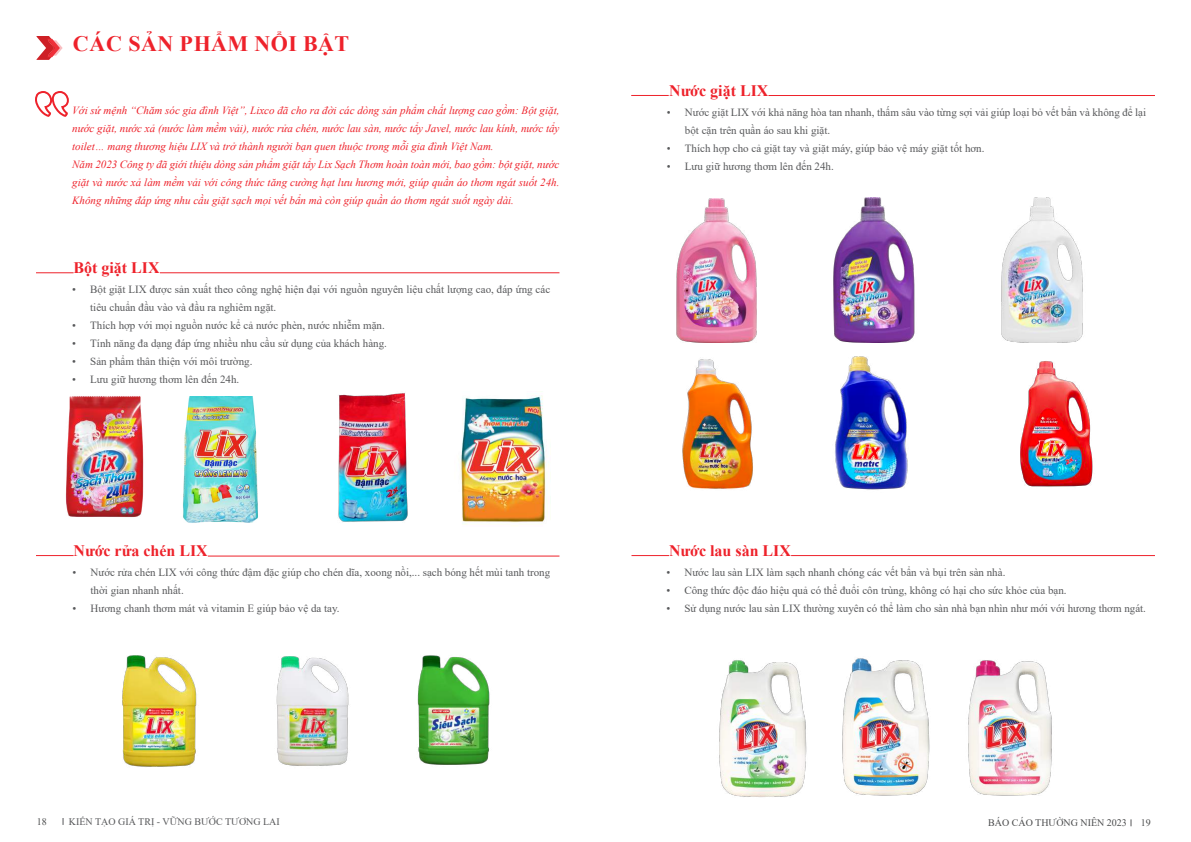
<style>
.page{position:relative;width:1191px;height:842px;background:#fff}
.page>*{position:absolute;margin:0;border:0;box-sizing:border-box;transform-origin:0 0}
.t1{font:700 22px "Times New Roman";letter-spacing:.02em;color:#ee222b}
.t2{font:700 16px "Times New Roman";color:#ee222b}
.t3{font:11px/18px "Times New Roman";color:#57585a}
.t4{font:italic 11px/18px "Times New Roman";color:#ee222b}
.t5{font:10px "Times New Roman";color:#57585a}
.t6{font:10px "Times New Roman";color:#4b4c4d}
</style>
<div class="page">
<img style="left:65px;top:396px;width:79px;height:122px">
<img style="left:183px;top:396px;width:75px;height:127px">
<img style="left:417px;top:655px;width:73px;height:110px">
<img style="left:338px;top:393px;width:70px;height:129px">
<img style="left:122px;top:655px;width:75px;height:112px">
<img style="left:460px;top:395px;width:89px;height:130px">
<img style="left:276px;top:656px;width:73px;height:110px">
<hr style="left:36px;top:555px;width:38px;height:1px;background:#ee222b">
<hr style="left:36px;top:272px;width:38px;height:1px;background:#ee222b">
<hr style="left:208px;top:556px;width:351px;height:1px;background:#ee222b">
<hr style="left:160px;top:272px;width:399px;height:1px;background:#ee222b">
<svg style="left:37px;top:36px;width:26px;height:24px"></svg>
<svg style="left:35px;top:91px;width:34px;height:26px"></svg>
<img style="left:719px;top:660px;width:88px;height:137px">
<img style="left:676px;top:198px;width:81px;height:144px">
<img style="left:842px;top:658px;width:88px;height:138px">
<img style="left:833px;top:197px;width:82px;height:145px">
<img style="left:968px;top:660px;width:84px;height:136px">
<img style="left:682px;top:359px;width:71px;height:130px">
<img style="left:835px;top:357px;width:73px;height:133px">
<img style="left:1001px;top:197px;width:82px;height:145px">
<img style="left:1020px;top:361px;width:73px;height:126px">
<hr style="left:631px;top:95px;width:37px;height:1px;background:#ee222b">
<hr style="left:631px;top:555px;width:38px;height:1px;background:#ee222b">
<hr style="left:768px;top:95px;width:387px;height:1px;background:#ee222b">
<hr style="left:791px;top:555px;width:364px;height:1px;background:#ee222b">
<h1 class="t1" style="left:73px;top:28px;width:278px">CÁC SẢN PHẨM NỔI BẬT</h1>
<p class="t4" style="left:72px;top:101px;width:489px">Với sứ mệnh “Chăm sóc gia đình Việt”, Lixco đã cho ra đời các dòng sản phẩm chất lượng cao gồm: Bột giặt, nước giặt, nước xả (nước làm mềm vải), nước rửa chén, nước lau sàn, nước tẩy Javel, nước lau kính, nước tẩy toilet… mang thương hiệu LIX và trở thành người bạn quen thuộc trong mỗi gia đình Việt Nam.<br>Năm 2023 Công ty đã giới thiệu dòng sản phẩm giặt tẩy Lix Sạch Thơm hoàn toàn mới, bao gồm: bột giặt, nước giặt và nước xả làm mềm vải với công thức tăng cường hạt lưu hương mới, giúp quần áo thơm ngát suốt 24h.<br>Không những đáp ứng nhu cầu giặt sạch mọi vết bẩn mà còn giúp quần áo thơm ngát suốt ngày dài.</p>
<h2 class="t2" style="left:73px;top:256px;width:88px">Bột giặt LIX</h2>
<p class="t3" style="left:90px;top:280px;width:461px;text-indent:-18px">• Bột giặt LIX được sản xuất theo công nghệ hiện đại với nguồn nguyên liệu chất lượng cao, đáp ứng các tiêu chuẩn đầu vào và đầu ra nghiêm ngặt.</p>
<p class="t3" style="left:72px;top:316px;width:314px">• Thích hợp với mọi nguồn nước kể cả nước phèn, nước nhiễm mặn.</p>
<p class="t3" style="left:72px;top:334px;width:316px">• Tính năng đa dạng đáp ứng nhiều nhu cầu sử dụng của khách hàng.</p>
<p class="t3" style="left:72px;top:352px;width:182px">• Sản phẩm thân thiện với môi trường.</p>
<p class="t3" style="left:72px;top:370px;width:168px">• Lưu giữ hương thơm lên đến 24h.</p>
<h2 class="t2" style="left:74px;top:539px;width:136px">Nước rửa chén LIX</h2>
<p class="t3" style="left:90px;top:563px;width:461px;text-indent:-18px">• Nước rửa chén LIX với công thức đậm đặc giúp cho chén dĩa, xoong nồi,... sạch bóng hết mùi tanh trong thời gian nhanh nhất.</p>
<p class="t3" style="left:72px;top:599px;width:269px">• Hương chanh thơm mát và vitamin E giúp bảo vệ da tay.</p>
<h2 class="t2" style="left:669px;top:79px;width:101px">Nước giặt LIX</h2>
<p class="t3" style="left:685px;top:103px;width:463px;text-indent:-18px">• Nước giặt LIX với khả năng hòa tan nhanh, thấm sâu vào từng sợi vải giúp loại bỏ vết bẩn và không để lại bột cặn trên quần áo sau khi giặt.</p>
<p class="t3" style="left:667px;top:139px;width:319px">• Thích hợp cho cả giặt tay và giặt máy, giúp bảo vệ máy giặt tốt hơn.</p>
<p class="t3" style="left:667px;top:157px;width:168px">• Lưu giữ hương thơm lên đến 24h.</p>
<h2 class="t2" style="left:669px;top:539px;width:124px">Nước lau sàn LIX</h2>
<p class="t3" style="left:666px;top:563px;width:340px">• Nước lau sàn LIX làm sạch nhanh chóng các vết bẩn và bụi trên sàn nhà.</p>
<p class="t3" style="left:666px;top:581px;width:402px">• Công thức độc đáo hiệu quả có thể đuổi côn trùng, không có hại cho sức khỏe của bạn.</p>
<p class="t3" style="left:666px;top:599px;width:481px">• Sử dụng nước lau sàn LIX thường xuyên có thể làm cho sàn nhà bạn nhìn như mới với hương thơm ngát.</p>
<p class="t6" style="left:37px;top:814px;width:11px">18</p>
<p class="t5" style="left:69px;top:814px;width:212px">KIẾN TẠO GIÁ TRỊ - VỮNG BƯỚC TƯƠNG LAI</p>
<p class="t6" style="left:988px;top:816px;width:140px">BÁO CÁO THƯỜNG NIÊN 2023</p>
<p class="t6" style="left:1140px;top:816px;width:11px">19</p>
</div>
